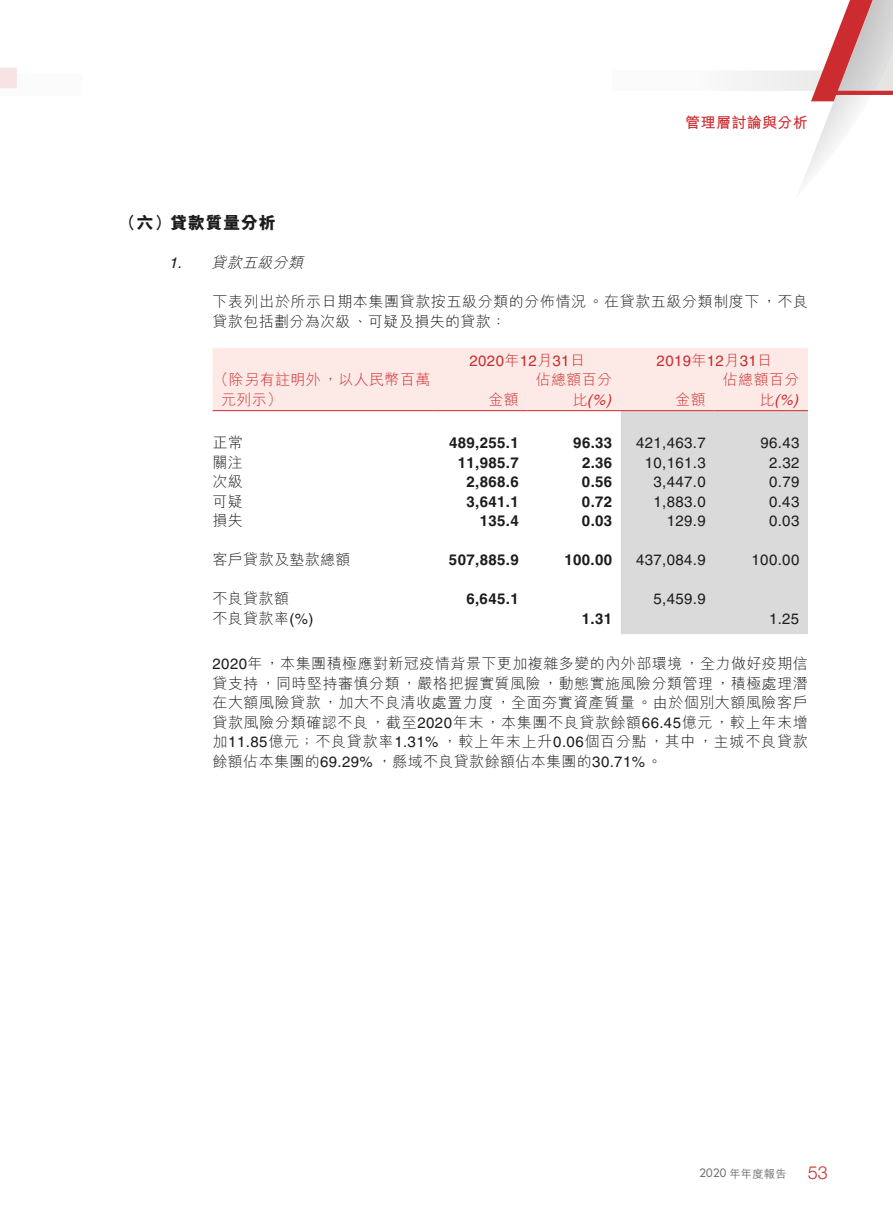
<style>
.page{position:relative;width:893px;height:1212px;background:#fff}
.page>*{position:absolute;margin:0;border:0;box-sizing:border-box;transform-origin:0 0}
.t1{font:800 17.25px "M Hei HK";letter-spacing:.025em;color:#1c1c1b}
.t2{font:300 15px/19.5px "M Hei HK";letter-spacing:.04em;color:#1c1c1b}
.t3{font:700 15px "Helvetica LT Std";letter-spacing:.025em;color:#1c1c1b}
.t4{font:15px "Helvetica LT Std";letter-spacing:.025em;color:#1c1c1b}
.t5{font:300 15px/19.5px "M Hei HK";letter-spacing:.025em;color:#cc2b2f}
.t6{font:15px "Helvetica LT Std";letter-spacing:.025em;color:#cc2b2f}
.t7{font:700 15px "M Hei HK";letter-spacing:.025em;color:#cc2b2f}
.t8{font:italic 300 15px "M Hei HK";color:#1c1c1b}
.t9{font:italic 15px "Helvetica LT Std";color:#cc2b2f}
.t10{font:500 11.25px "M Hei HK";letter-spacing:.025em;color:#6f6f6f}
.s1{font-family:"Helvetica LT Std";font-weight:400}
.s2{font-family:"M Hei HK";font-weight:300}
.s3{font-family:"M Hei HK";font-weight:300;font-style:normal}
.s4{font-family:"Futura Std"}
.s5{font-family:"Helvetica Neue LT Std";font-weight:300;font-size:18px;color:#cc2b2f}
</style>
<div class="page">
<svg style="left:0;top:68px;width:17px;height:21px"></svg>
<svg style="left:734px;top:0;width:159px;height:196px"></svg>
<svg style="left:213px;top:348px;width:595px;height:286px"></svg>
<hr style="left:213px;top:410px;width:221px;height:1px;background:#cc2b2f">
<hr style="left:434px;top:410px;width:93px;height:1px;background:#cc2b2f">
<hr style="left:527px;top:410px;width:94px;height:1px;background:#cc2b2f">
<hr style="left:621px;top:410px;width:93px;height:1px;background:#cc2b2f">
<hr style="left:714px;top:410px;width:94px;height:1px;background:#cc2b2f">
<p class="t7" style="left:685px;top:111px;width:124px">管理層討論與分析</p>
<p class="t1" style="left:119px;top:211px;width:158px">（六）貸款質量分析</p>
<p class="t8" style="left:169px;top:252px;width:140px"><span class="s1">1.</span> 貸款五級分類</p>
<p class="t2" style="left:213px;top:291px;width:597px">下表列出於所示日期本集團貸款按五級分類的分佈情況。在貸款五級分類制度下，不良貸款包括劃分為次級、可疑及損失的貸款：</p>
<p class="t6" style="left:470px;top:352px;width:117px">2020<span class="s2">年</span>12<span class="s2">月</span>31<span class="s2">日</span></p>
<p class="t6" style="left:657px;top:352px;width:117px">2019<span class="s2">年</span>12<span class="s2">月</span>31<span class="s2">日</span></p>
<p class="t5" style="left:221px;top:369px;width:211px;text-indent:-8px">（除另有註明外，以人民幣百萬元列示）</p>
<p class="t5" style="left:536px;top:369px;width:78px">佔總額百分</p>
<p class="t9" style="left:573px;top:391px;width:44px"><span class="s3">比</span> (%)</p>
<p class="t5" style="left:675px;top:389px;width:32px">金額</p>
<p class="t5" style="left:723px;top:369px;width:78px">佔總額百分</p>
<p class="t9" style="left:760px;top:391px;width:44px"><span class="s3">比</span> (%)</p>
<p class="t5" style="left:488px;top:389px;width:32px">金額</p>
<p class="t2" style="left:213px;top:432px;width:32px">正常</p>
<p class="t3" style="left:449px;top:434px;width:71px">489,255.1</p>
<p class="t3" style="left:573px;top:434px;width:41px">96.33</p>
<p class="t4" style="left:636px;top:434px;width:71px">421,463.7</p>
<p class="t4" style="left:760px;top:434px;width:41px">96.43</p>
<p class="t2" style="left:213px;top:452px;width:32px">關注</p>
<p class="t3" style="left:458px;top:453px;width:63px">11,985.7</p>
<p class="t3" style="left:582px;top:453px;width:32px">2.36</p>
<p class="t4" style="left:645px;top:454px;width:63px">10,161.3</p>
<p class="t4" style="left:769px;top:454px;width:32px">2.32</p>
<p class="t2" style="left:213px;top:471px;width:32px">次級</p>
<p class="t3" style="left:466px;top:473px;width:54px">2,868.6</p>
<p class="t3" style="left:582px;top:473px;width:32px">0.56</p>
<p class="t4" style="left:653px;top:473px;width:54px">3,447.0</p>
<p class="t4" style="left:769px;top:473px;width:32px">0.79</p>
<p class="t2" style="left:213px;top:491px;width:32px">可疑</p>
<p class="t3" style="left:466px;top:492px;width:54px">3,641.1</p>
<p class="t3" style="left:582px;top:492px;width:32px">0.72</p>
<p class="t4" style="left:653px;top:493px;width:54px">1,883.0</p>
<p class="t4" style="left:769px;top:493px;width:32px">0.43</p>
<p class="t2" style="left:213px;top:510px;width:32px">損失</p>
<p class="t3" style="left:480px;top:512px;width:41px">135.4</p>
<p class="t3" style="left:582px;top:512px;width:32px">0.03</p>
<p class="t4" style="left:667px;top:512px;width:41px">129.9</p>
<p class="t4" style="left:769px;top:512px;width:32px">0.03</p>
<p class="t2" style="left:213px;top:549px;width:139px">客戶貸款及墊款總額</p>
<p class="t3" style="left:449px;top:551px;width:71px">507,885.9</p>
<p class="t3" style="left:564px;top:551px;width:49px">100.00</p>
<p class="t4" style="left:636px;top:551px;width:71px">437,084.9</p>
<p class="t4" style="left:752px;top:551px;width:49px">100.00</p>
<p class="t2" style="left:213px;top:588px;width:78px">不良貸款額</p>
<p class="t3" style="left:466px;top:590px;width:54px">6,645.1</p>
<p class="t4" style="left:653px;top:590px;width:54px">5,459.9</p>
<p class="t2" style="left:212px;top:608px;width:102px">不良貸款率<span class="s1">(%)</span></p>
<p class="t3" style="left:582px;top:609px;width:32px">1.31</p>
<p class="t4" style="left:769px;top:610px;width:32px">1.25</p>
<p class="t2" style="left:212px;top:653px;width:597px;text-align:justify"><span class="s1">2020</span>年，本集團積極應對新冠疫情背景下更加複雜多變的內外部環境，全力做好疫期信貸支持，同時堅持審慎分類，嚴格把握實質風險，動態實施風險分類管理，積極處理潛在大額風險貸款，加大不良清收處置力度，全面夯實資產質量。由於個別大額風險客戶貸款風險分類確認不良，截至<span class="s1">2020</span>年末，本集團不良貸款餘額<span class="s1">66.45</span>億元，較上年末增加<span class="s1">11.85</span>億元；不良貸款率<span class="s1">1.31%</span> ，較上年末上升<span class="s1">0.06</span>個百分點，其中，主城不良貸款餘額佔本集團的<span class="s1">69.29%</span> ，縣域不良貸款餘額佔本集團的<span class="s1">30.71%</span>。</p>
<p class="t10" style="left:699px;top:1165px;width:130px"><span class="s4">2020</span> 年年度報告 <span class="s5">53</span></p>
</div>
